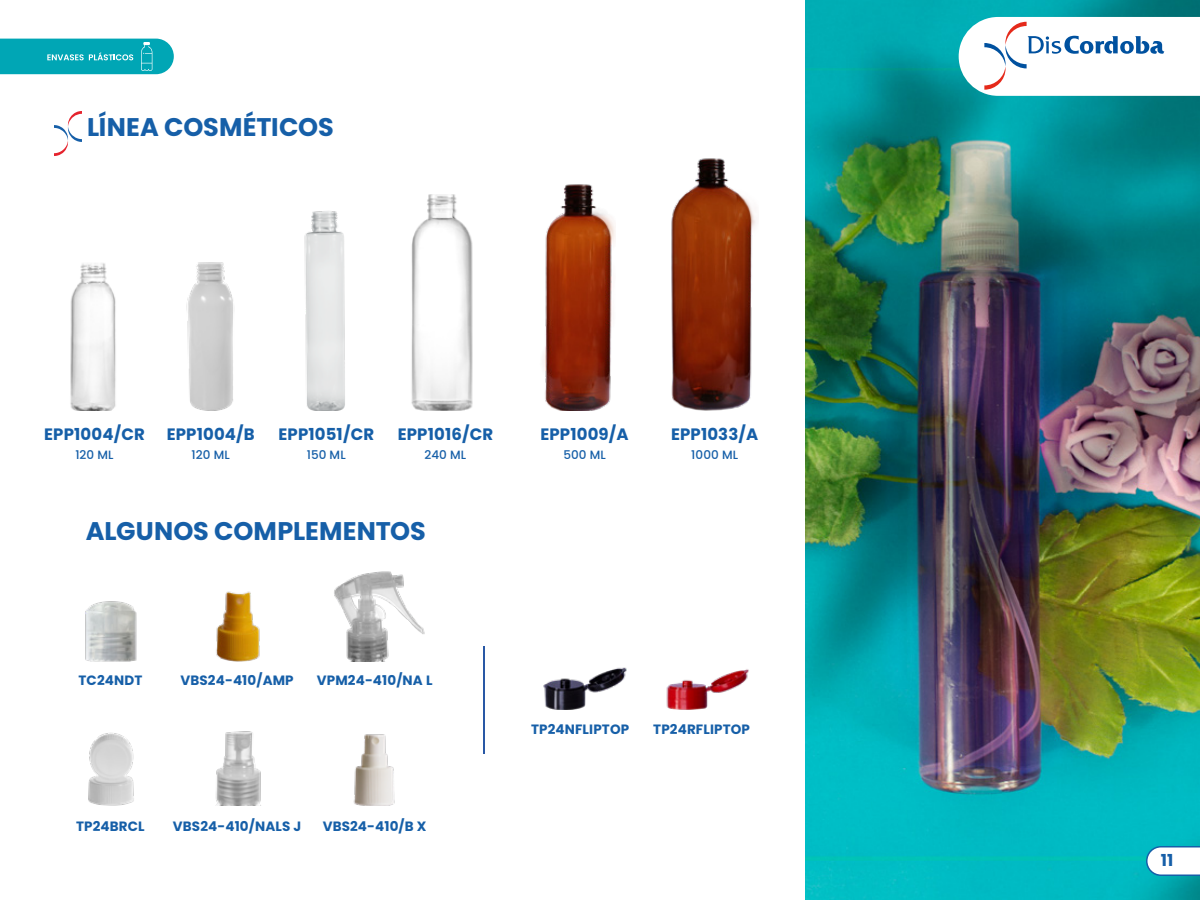
<style>
.page{position:relative;width:1200px;height:900px;background:#fff}
.page>*{position:absolute;margin:0;border:0;box-sizing:border-box;transform-origin:0 0}
.t1{font:700 25.5px "Poppins";letter-spacing:-.005em;color:#165fa8}
.t2{font:700 16.5px "Poppins";letter-spacing:.01em;color:#165fa8}
.t3{font:700 13.5px "Poppins";letter-spacing:.01em;color:#165fa8}
.t4{font:500 12px "Poppins";letter-spacing:.01em;color:#165fa8}
</style>
<div class="page">
<img style="left:806px;top:0;width:394px;height:900px">
<img style="left:70px;top:263px;width:46px;height:148px">
<img style="left:186px;top:262px;width:47px;height:149px">
<img style="left:304px;top:211px;width:41px;height:200px">
<img style="left:411px;top:194px;width:62px;height:217px">
<img style="left:543px;top:184px;width:73px;height:227px">
<img style="left:671px;top:158px;width:85px;height:253px">
<img style="left:85px;top:601px;width:52px;height:60px">
<img style="left:215px;top:731px;width:46px;height:74px">
<img style="left:88px;top:732px;width:46px;height:73px">
<img style="left:543px;top:667px;width:84px;height:42px">
<img style="left:666px;top:669px;width:83px;height:40px">
<img style="left:334px;top:571px;width:91px;height:90px">
<img style="left:216px;top:591px;width:44px;height:70px">
<img style="left:353px;top:734px;width:42px;height:71px">
<hr style="left:483px;top:646px;width:1px;height:108px;background:#2958a5">
<svg style="left:54px;top:111px;width:28px;height:45px"></svg>
<svg style="left:959px;top:17px;width:241px;height:79px"></svg>
<svg style="left:1146px;top:846px;width:54px;height:30px"></svg>
<svg style="left:0;top:39px;width:174px;height:35px;background:#12acba"></svg>
<h1 class="t1" style="left:87px;top:112px;width:248px">LÍNEA COSMÉTICOS</h1>
<p class="t2" style="left:44px;top:425px;width:102px">EPP1004/CR</p>
<p class="t2" style="left:167px;top:425px;width:90px">EPP1004/B</p>
<p class="t2" style="left:278px;top:425px;width:97px">EPP1051/CR</p>
<p class="t2" style="left:398px;top:425px;width:97px">EPP1016/CR</p>
<p class="t2" style="left:540px;top:425px;width:90px">EPP1009/A</p>
<p class="t2" style="left:671px;top:425px;width:89px">EPP1033/A</p>
<p class="t4" style="left:75px;top:447px;width:40px">120 ML</p>
<p class="t4" style="left:192px;top:447px;width:40px">120 ML</p>
<p class="t4" style="left:307px;top:447px;width:40px">150 ML</p>
<p class="t4" style="left:425px;top:447px;width:43px">240 ML</p>
<p class="t4" style="left:563px;top:447px;width:44px">500 ML</p>
<p class="t4" style="left:691px;top:447px;width:48px">1000 ML</p>
<h1 class="t1" style="left:86px;top:516px;width:342px">ALGUNOS COMPLEMENTOS</h1>
<p class="t3" style="left:79px;top:673px;width:65px">TC24NDT</p>
<p class="t3" style="left:181px;top:673px;width:115px">VBS24-410/AMP</p>
<p class="t3" style="left:317px;top:673px;width:117px">VPM24-410/NA L</p>
<p class="t3" style="left:76px;top:818px;width:70px">TP24BRCL</p>
<p class="t3" style="left:173px;top:818px;width:130px">VBS24-410/NALS J</p>
<p class="t3" style="left:323px;top:818px;width:105px">VBS24-410/B X</p>
<p class="t3" style="left:531px;top:721px;width:100px">TP24NFLIPTOP</p>
<p class="t3" style="left:653px;top:721px;width:98px">TP24RFLIPTOP</p>
<p class="t2" style="left:1161px;top:851px;width:14px">11</p>
</div>
